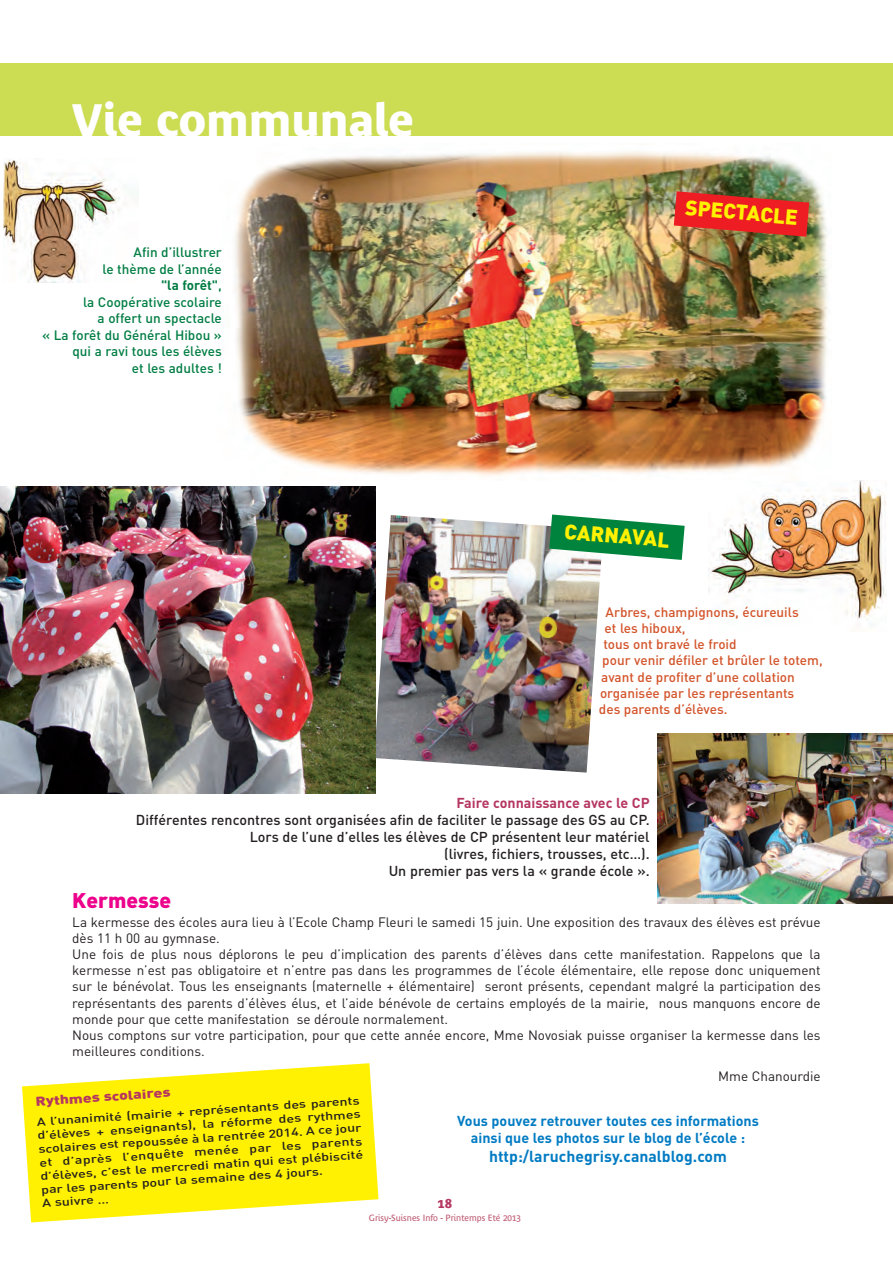
<style>
.page{position:relative;width:893px;height:1263px;background:#fff}
.page>*{position:absolute;margin:0;border:0;box-sizing:border-box;transform-origin:0 0}
.t1{font:700 45px "Bienvenue Beta";color:#fff}
.t2{font:900 21px "DIN";color:#fff101}
.t3{font:900 21px "DIN";color:#ed028c}
.t4{font:700 15.75px "DIN";color:#007bc3}
.t5{font:500 14.25px/17.1px "DIN";color:#231f20;text-align:right}
.t6{font:700 14.25px/17.1px "DIN";color:#007bc3;text-align:center}
.t7{font:700 14.25px "DIN";color:#b53761}
.t8{font:13.5px/16.2px "DIN";color:#231f20}
.t9{font:500 13.5px "DIN";color:#d3542a}
.t10{font:500 13.5px/16.5px "DIN";color:#007d43;text-align:right}
.t11{font:900 12.75px "DIN";color:#b53761;scale:1.26 1}
.t12{font:700 12.75px "Bienvenue Beta";color:#b53761}
.t13{font:500 11.4px/13.5px "DIN";color:#231f20;scale:1.26 1}
.t14{font:9px "Bienvenue Beta";color:#c15f76}
.s1{font-weight:700}
</style>
<div class="page">
<img style="left:708px;top:480px;width:179px;height:140px">
<div style="left:0;top:64px;width:893px;height:72px;background:#ccdc53"></div>
<img style="left:234px;top:151px;width:594px;height:326px">
<img style="left:674px;top:191px;width:135px;height:46px">
<img style="left:376px;top:515px;width:226px;height:258px">
<img style="left:0;top:486px;width:376px;height:307px">
<svg style="left:549px;top:514px;width:136px;height:46px"></svg>
<img style="left:657px;top:734px;width:236px;height:169px">
<svg style="left:22px;top:1063px;width:356px;height:159px;fill:#fff101"></svg>
<img style="left:3px;top:159px;width:118px;height:124px">
<h1 class="t1" style="left:72px;top:102px;width:343px">Vie communale</h1>
<p class="t10" style="left:42px;top:245px;width:181px">Afin d’illustrer<br>le thème de l’année<br><span class="s1">"la forêt"</span>,<br>la Coopérative scolaire<br>a offert un spectacle<br>« La forêt du Général Hibou » qui a ravi tous les élèves<br>et les adultes !</p>
<h2 class="t2" style="left:686px;top:200px;width:114px;rotate:5deg">SPECTACLE</h2>
<h2 class="t2" style="left:565px;top:524px;width:107px;rotate:5deg">CARNAVAL</h2>
<p class="t9" style="left:606px;top:607px;width:195px">Arbres, champignons, écureuils</p>
<p class="t9" style="left:604px;top:623px;width:82px">et les hiboux,</p>
<p class="t9" style="left:603px;top:639px;width:135px">tous ont bravé le froid</p>
<p class="t9" style="left:602px;top:656px;width:222px">pour venir défiler et brûler le totem,</p>
<p class="t9" style="left:601px;top:672px;width:195px">avant de profiter d’une collation</p>
<p class="t9" style="left:600px;top:688px;width:196px">organisée par les représentants</p>
<p class="t9" style="left:599px;top:704px;width:130px">des parents d’élèves.</p>
<p class="t7" style="left:456px;top:798px;width:195px">Faire connaissance avec le CP</p>
<p class="t5" style="left:136px;top:813px;width:515px">Différentes rencontres sont organisées afin de faciliter le passage des GS au CP.<br>Lors de l’une d’elles les élèves de CP présentent leur matériel<br>(livres, fichiers, trousses, etc…).<br>Un premier pas vers la « grande école ».</p>
<h2 class="t3" style="left:72px;top:893px;width:100px">Kermesse</h2>
<p class="t8" style="left:72px;top:915px;width:750px">La kermesse des écoles aura lieu à l’Ecole Champ Fleuri le samedi 15 juin. Une exposition des travaux des élèves est prévue dès 11 h 00 au gymnase.<br>Une fois de plus nous déplorons le peu d’implication des parents d’élèves dans cette manifestation. Rappelons que la kermesse n’est pas obligatoire et n’entre pas dans les programmes de l’école élémentaire, elle repose donc uniquement sur le bénévolat. Tous les enseignants (maternelle + élémentaire) seront présents, cependant malgré la participation des représentants des parents d’élèves élus, et l’aide bénévole de certains employés de la mairie, nous manquons encore de monde pour que cette manifestation se déroule normalement.<br>Nous comptons sur votre participation, pour que cette année encore, Mme Novosiak puisse organiser la kermesse dans les meilleures conditions.</p>
<p class="t8" style="left:718px;top:1070px;width:104px">Mme Chanourdie</p>
<p class="t11" style="left:35px;top:1097px;width:109px;rotate:-4deg">Rythmes scolaires</p>
<p class="t13" style="left:36px;top:1117px;width:258px;rotate:-4deg">A l’unanimité (mairie + représentants des parents d’élèves + enseignants), la réforme des rythmes scolaires est repoussée à la rentrée 2014. A ce jour et d’après l’enquête menée par les parents d’élèves, c’est le mercredi matin qui est plébiscité par les parents pour la semaine des 4 jours.<br>A suivre …</p>
<p class="t6" style="left:457px;top:1114px;width:303px">Vous pouvez retrouver toutes ces informations ainsi que les photos sur le blog de l’école :</p>
<p class="t4" style="left:489px;top:1150px;width:239px">http:/laruchegrisy.canalblog.com</p>
<p class="t12" style="left:437px;top:1198px;width:16px">18</p>
<p class="t14" style="left:369px;top:1214px;width:154px">Grisy-Suisnes Info - Printemps Eté 2013</p>
</div>
